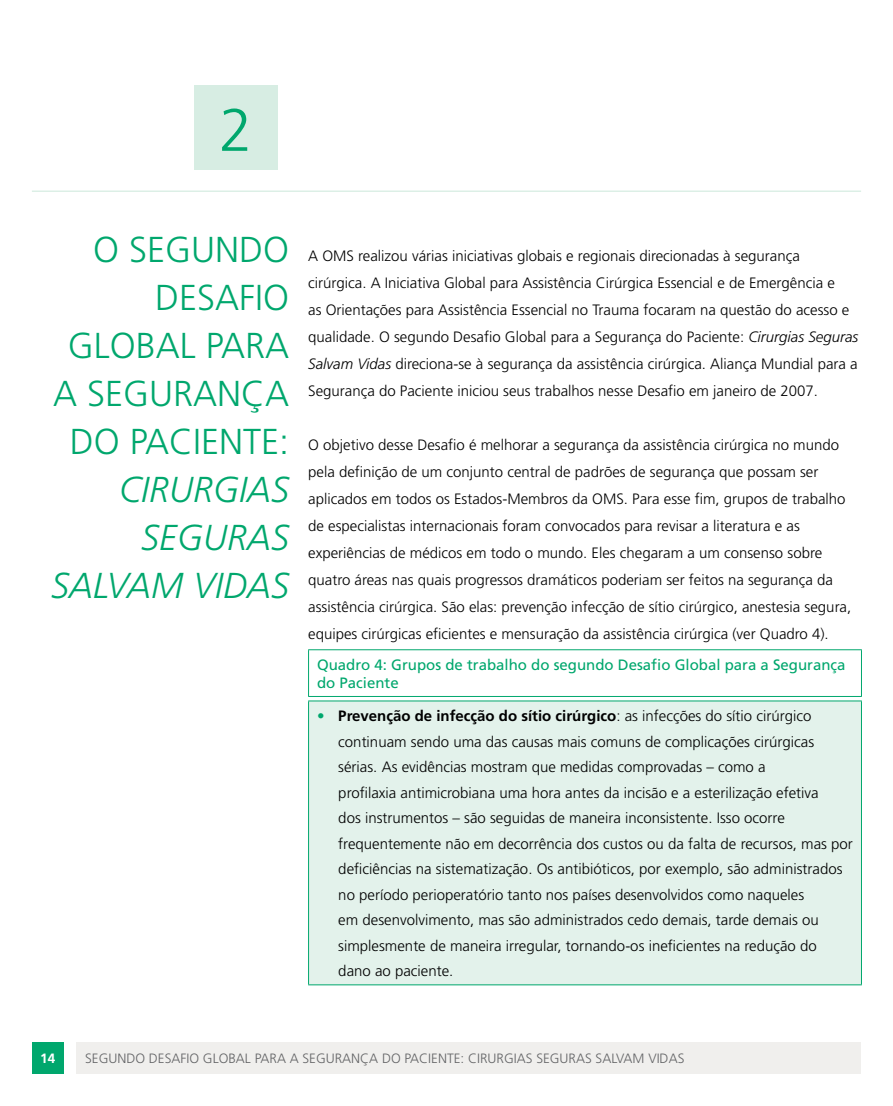
<style>
.page{position:relative;width:893px;height:1106px;background:#fff}
.page>*{position:absolute;margin:0;border:0;box-sizing:border-box;transform-origin:0 0}
.t1{font:300 60px "Frutiger";color:#00a76d}
.t2{font:300 36px/48px "Frutiger";color:#00a76d}
.t3{font:italic 300 36px/48px "Frutiger";color:#00a76d;text-align:right}
.t4{font:300 15px/27px "Frutiger";color:#000}
.t5{font:15px/18px "Frutiger";color:#00a76d}
.t6{font:300 13.5px "Frutiger";color:#636466}
.t7{font:700 13.5px "Frutiger";color:#fff}
.s1{font-style:italic}
.s2{font-weight:700;color:#00a76d}
.s3{font-weight:700}
</style>
<div class="page">
<div style="left:194px;top:85px;width:84px;height:84px;background:#d7ede3"></div>
<div style="left:77px;top:1041px;width:784px;height:32px;background:#f0efed"></div>
<div style="left:32px;top:1041px;width:32px;height:32px;background:#00a76d"></div>
<hr style="left:32px;top:191px;width:829px;height:1px;background:#cbe8db">
<svg style="left:309px;top:650px;width:552px;height:46px"></svg>
<div style="left:309px;top:701px;width:552px;height:283px;background:#e3f2eb"></div>
<hr style="left:308px;top:649px;width:554px;height:1px;background:#00a76d">
<hr style="left:308px;top:650px;width:1px;height:46px;background:#00a76d">
<hr style="left:861px;top:650px;width:1px;height:46px;background:#00a76d">
<hr style="left:308px;top:696px;width:554px;height:1px;background:#00a76d">
<hr style="left:308px;top:700px;width:554px;height:1px;background:#00a76d">
<hr style="left:308px;top:701px;width:1px;height:283px;background:#00a76d">
<hr style="left:861px;top:701px;width:1px;height:283px;background:#00a76d">
<hr style="left:308px;top:984px;width:554px;height:1px;background:#00a76d">
<h1 class="t1" style="left:219px;top:96px;width:35px">2</h1>
<h2 class="t2" style="left:93px;top:226px;width:78px">O Segundo</h2>
<h2 class="t2" style="left:155px;top:274px;width:43px">Desafio</h2>
<h2 class="t2" style="left:68px;top:322px;width:47px">Global</h2>
<h2 class="t2" style="left:206px;top:322px;width:21px">para</h2>
<h2 class="t2" style="left:70px;top:370px;width:96px;text-indent:-17px">A Segurança<br>do Paciente</h2>
<h2 class="t2" style="left:279px;top:418px;width:12px">:</h2>
<h2 class="t3" style="left:51px;top:465px;width:240px">CIRURGIAS<br>SEGURAS<br>SALVAM VIDAS</h2>
<p class="t4" style="left:308px;top:242px;width:552px">A OMS realizou várias iniciativas globais e regionais direcionadas à segurança cirúrgica. A Iniciativa Global para Assistência Cirúrgica Essencial e de Emergência e<br>as Orientações para Assistência Essencial no Trauma focaram na questão do acesso e qualidade. O segundo Desafio Global para a Segurança do Paciente: <span class="s1">Cirurgias Seguras Salvam Vidas</span> direciona-se à segurança da assistência cirúrgica. Aliança Mundial para a Segurança do Paciente iniciou seus trabalhos nesse Desafio em janeiro de 2007.</p>
<p class="t4" style="left:308px;top:431px;width:545px">O objetivo desse Desafio é melhorar a segurança da assistência cirúrgica no mundo pela definição de um conjunto central de padrões de segurança que possam ser aplicados em todos os Estados-Membros da OMS. Para esse fim, grupos de trabalho de especialistas internacionais foram convocados para revisar a literatura e as experiências de médicos em todo o mundo. Eles chegaram a um consenso sobre quatro áreas nas quais progressos dramáticos poderiam ser feitos na segurança da assistência cirúrgica. São elas: prevenção infecção de sítio cirúrgico, anestesia segura, equipes cirúrgicas eficientes e mensuração da assistência cirúrgica (ver Quadro 4).</p>
<p class="t5" style="left:317px;top:655px;width:530px">Quadro 4: Grupos de trabalho do segundo Desafio Global para a Segurança do Paciente</p>
<p class="t4" style="left:338px;top:703px;width:516px;line-height:25.5px;text-indent:-21px"><span class="s2">•</span> <span class="s3">Prevenção de infecção do sítio cirúrgico</span>: as infecções do sítio cirúrgico continuam sendo uma das causas mais comuns de complicações cirúrgicas sérias. As evidências mostram que medidas comprovadas – como a<br>profilaxia antimicrobiana uma hora antes da incisão e a esterilização efetiva<br>dos instrumentos – são seguidas de maneira inconsistente. Isso ocorre frequentemente não em decorrência dos custos ou da falta de recursos, mas por deficiências na sistematização. Os antibióticos, por exemplo, são administrados no período perioperatório tanto nos países desenvolvidos como naqueles<br>em desenvolvimento, mas são administrados cedo demais, tarde demais ou simplesmente de maneira irregular, tornando-os ineficientes na redução do dano ao paciente.</p>
<p class="t7" style="left:40px;top:1050px;width:17px">14</p>
<p class="t6" style="left:85px;top:1050px;width:601px">SEGUNDO DESAFIO GLOBAL PARA A SEGURANÇA DO PACIENTE: CIRURGIAS SEGURAS SALVAM VIDAS</p>
</div>
